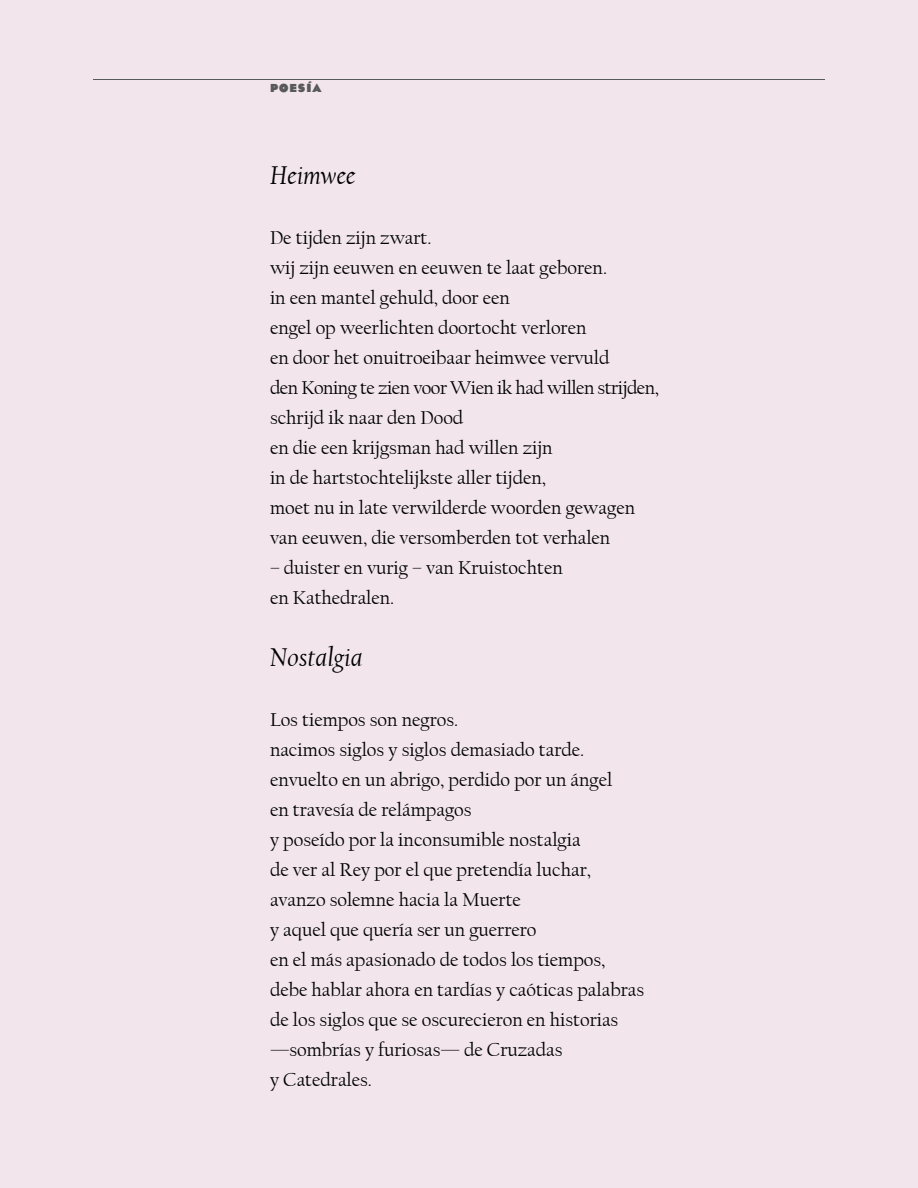
<style>
.page{position:relative;width:918px;height:1188px;background:#f2e6ec}
.page>*{position:absolute;margin:0;border:0;box-sizing:border-box;transform-origin:0 0}
.t1{font:italic 27px "Californian FB";color:#000}
.t2{font:19.5px/30px "Californian FB";color:#000}
.t3{font:900 12px "Eagle";letter-spacing:.075em;color:#58595b}
</style>
<div class="page">
<hr style="left:93px;top:79px;width:732px;height:1px;background:#58595b">
<p class="t3" style="left:270px;top:81px;width:53px">POESÍA</p>
<h1 class="t1" style="left:270px;top:160px;width:87px">Heimwee</h1>
<p class="t2" style="left:270px;top:223px;width:390px">De tijden zijn zwart.<br>wij zijn eeuwen en eeuwen te laat geboren.<br>in een mantel gehuld, door een<br>engel op weerlichten doortocht verloren<br>en door het onuitroeibaar heimwee vervuld<br>den Koning te zien voor Wien ik had willen strijden, schrijd ik naar den Dood<br>en die een krijgsman had willen zijn<br>in de hartstochtelijkste aller tijden,<br>moet nu in late verwilderde woorden gewagen van eeuwen, die versomberden tot verhalen</p>
<p class="t2" style="left:270px;top:553px;width:294px">– duister en vurig – van Kruistochten en Kathedralen.</p>
<h1 class="t1" style="left:270px;top:642px;width:94px">Nostalgia</h1>
<p class="t2" style="left:270px;top:705px;width:376px">Los tiempos son negros.<br>nacimos siglos y siglos demasiado tarde. envuelto en un abrigo, perdido por un ángel<br>en travesía de relámpagos<br>y poseído por la inconsumible nostalgia<br>de ver al Rey por el que pretendía luchar, avanzo solemne hacia la Muerte<br>y aquel que quería ser un guerrero<br>en el más apasionado de todos los tiempos, debe hablar ahora en tardías y caóticas palabras de los siglos que se oscurecieron en historias —sombrías y furiosas— de Cruzadas<br>y Catedrales.</p>
</div>
